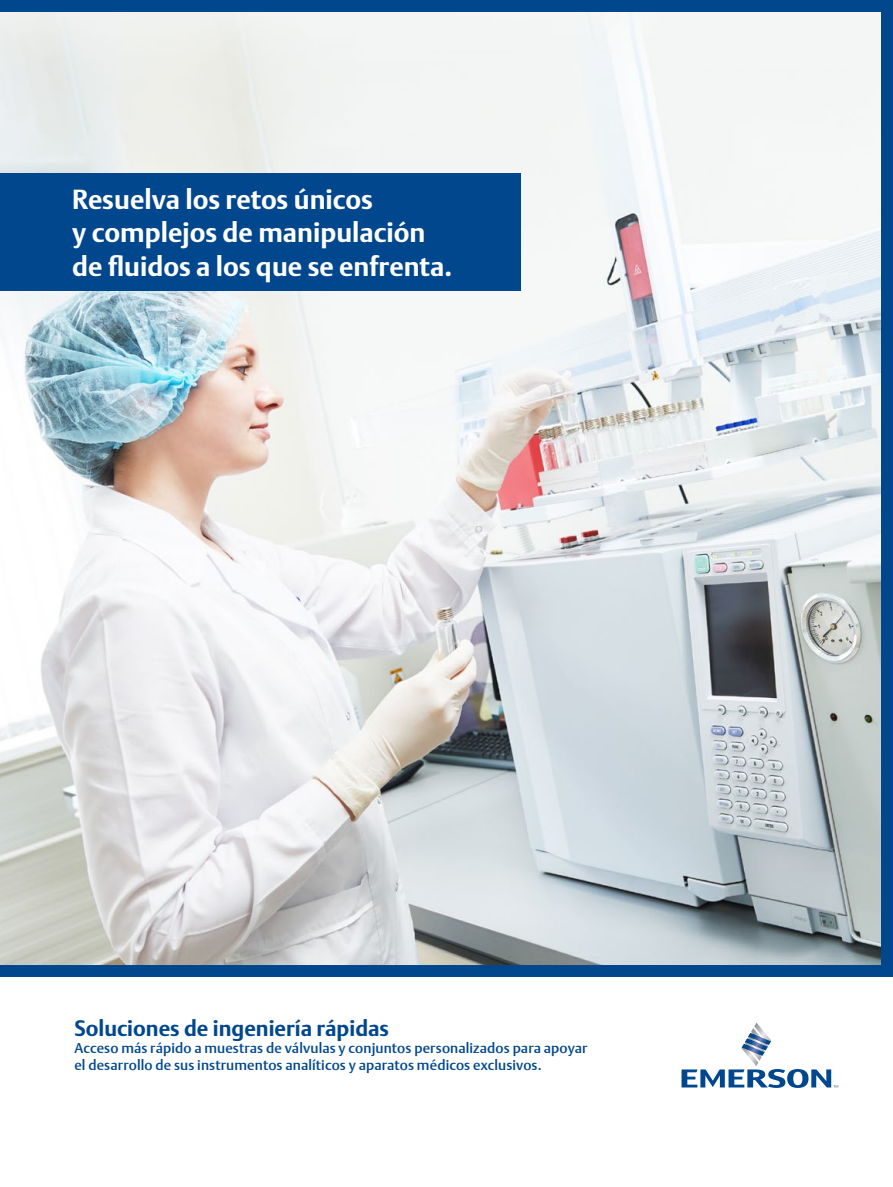
<style>
.page{position:relative;width:893px;height:1187px;background:#fff}
.page>*{position:absolute;margin:0;border:0;box-sizing:border-box;transform-origin:0 0}
.Headline_Front_Cover{font:700 26.85px/33.6px "DTL Argo T";color:#fff}
.Product_Title_Front{font:700 21.6px "DTL Argo T";color:#00478e}
.Product_Subtitle_Fro{font:500 14.1px/17px "DTL Argo T";letter-spacing:.005em;color:#00478e}
</style>
<div class="page">
<div style="left:0;top:0;width:893px;height:976px;background:#00478e"></div>
<img style="left:0;top:12px;width:881px;height:952px">
<div style="left:0;top:173px;width:521px;height:117px;background:#00478e"></div>
<svg style="left:681px;top:1022px;width:157px;height:65px"></svg>
<p class="Headline_Front_Cover" style="left:72px;top:182px;width:382px">Resuelva los retos únicos<br>y complejos de manipulación de fluidos a los que se enfrenta.</p>
<p class="Product_Title_Front" style="left:74px;top:1015px;width:316px">Soluciones de ingeniería rápidas</p>
<p class="Product_Subtitle_Fro" style="left:74px;top:1038px;width:515px">Acceso más rápido a muestras de válvulas y conjuntos personalizados para apoyar el desarrollo de sus instrumentos analíticos y aparatos médicos exclusivos.</p>
</div>
